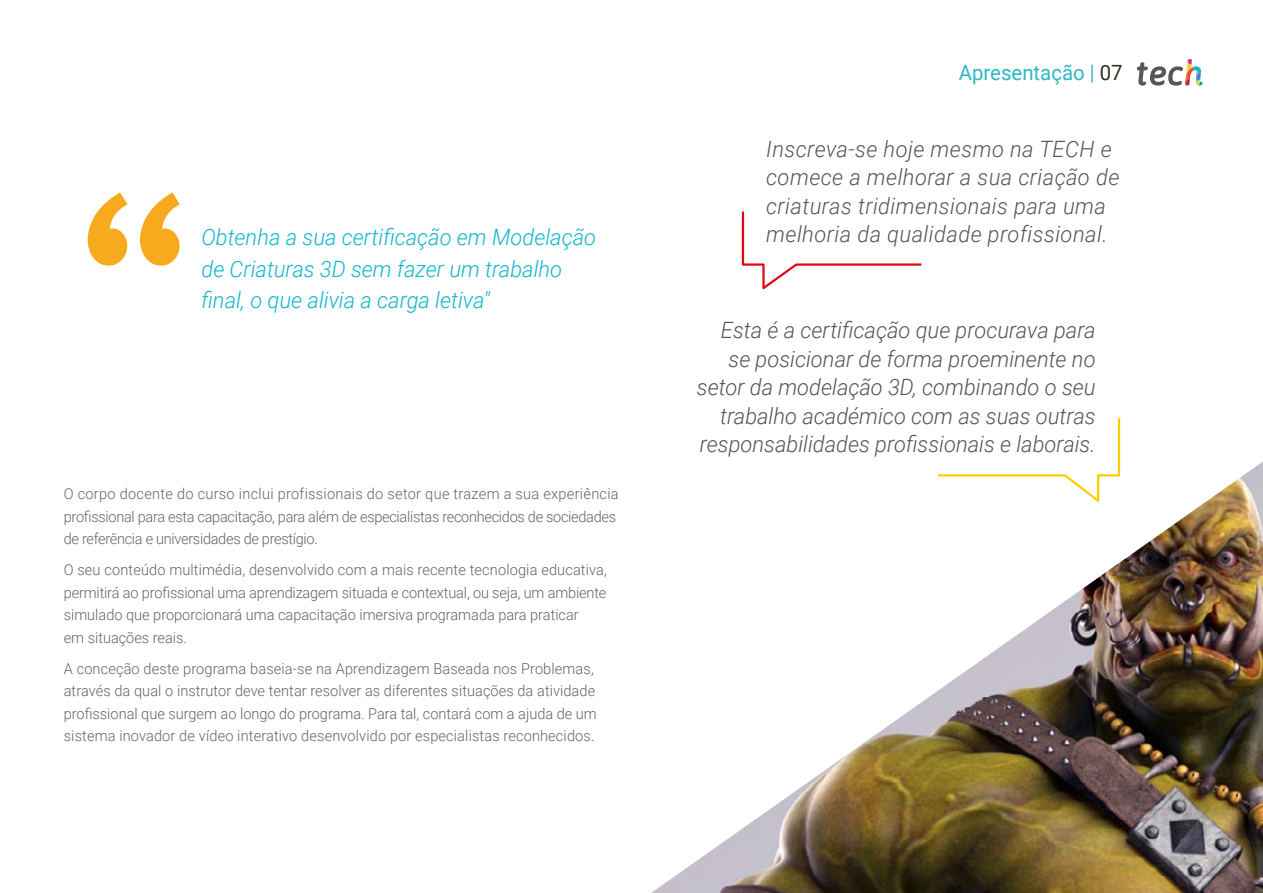
<style>
.page{position:relative;width:1263px;height:893px;background:#fff}
.page>*{position:absolute;margin:0;border:0;box-sizing:border-box;transform-origin:0 0}
.t1{font:italic 300 22.5px/28.5px "Roboto";color:#52555b;text-align:right}
.t2{font:italic 300 22.5px/28.5px "Roboto";letter-spacing:.02em;color:#52555b}
.t3{font:italic 300 22.5px/31.5px "Roboto";color:#0fb6cf}
.t4{font:21px "Roboto";color:#2db8c5}
.t5{font:300 15px/22.5px "Roboto";color:#61646a}
.t6{font:300 15px/22.5px "Roboto";letter-spacing:-.02em;color:#61646a}
.s1{color:#312e20}
</style>
<div class="page">
<svg style="left:88px;top:192px;width:92px;height:74px"></svg>
<svg style="left:1117px;top:418px;width:4px;height:43px"></svg>
<svg style="left:1137px;top:59px;width:65px;height:27px"></svg>
<img style="left:651px;top:461px;width:612px;height:432px">
<svg style="left:741px;top:211px;width:181px;height:79px"></svg>
<h1 class="t3" style="left:201px;top:220px;width:396px">Obtenha a sua certificação em Modelação de Criaturas 3D sem fazer um trabalho final, o que alivia a carga letiva"</h1>
<p class="t6" style="left:64px;top:482px;width:556px">O corpo docente do curso inclui profissionais do setor que trazem a sua experiência profissional para esta capacitação, para além de especialistas reconhecidos de sociedades de referência e universidades de prestígio.</p>
<p class="t5" style="left:64px;top:558px;width:545px">O seu conteúdo multimédia, desenvolvido com a mais recente tecnologia educativa, permitirá ao profissional uma aprendizagem situada e contextual, ou seja, um ambiente simulado que proporcionará uma capacitação imersiva programada para praticar<br>em situações reais.</p>
<p class="t5" style="left:64px;top:657px;width:535px">A conceção deste programa baseia-se na Aprendizagem Baseada nos Problemas, através da qual o instrutor deve tentar resolver as diferentes situações da atividade profissional que surgem ao longo do programa. Para tal, contará com a ajuda de um sistema inovador de vídeo interativo desenvolvido por especialistas reconhecidos.</p>
<h2 class="t4" style="left:959px;top:57px;width:165px">Apresentação | <span class="s1">07</span></h2>
<h1 class="t2" style="left:766px;top:134px;width:355px">Inscreva-se hoje mesmo na TECH e comece a melhorar a sua criação de criaturas tridimensionais para uma melhoria da qualidade profissional.</h1>
<h1 class="t1" style="left:697px;top:315px;width:400px">Esta é a certificação que procurava para se posicionar de forma proeminente no setor da modelação 3D, combinando o seu trabalho académico com as suas outras responsabilidades profissionais e laborais.</h1>
</div>
